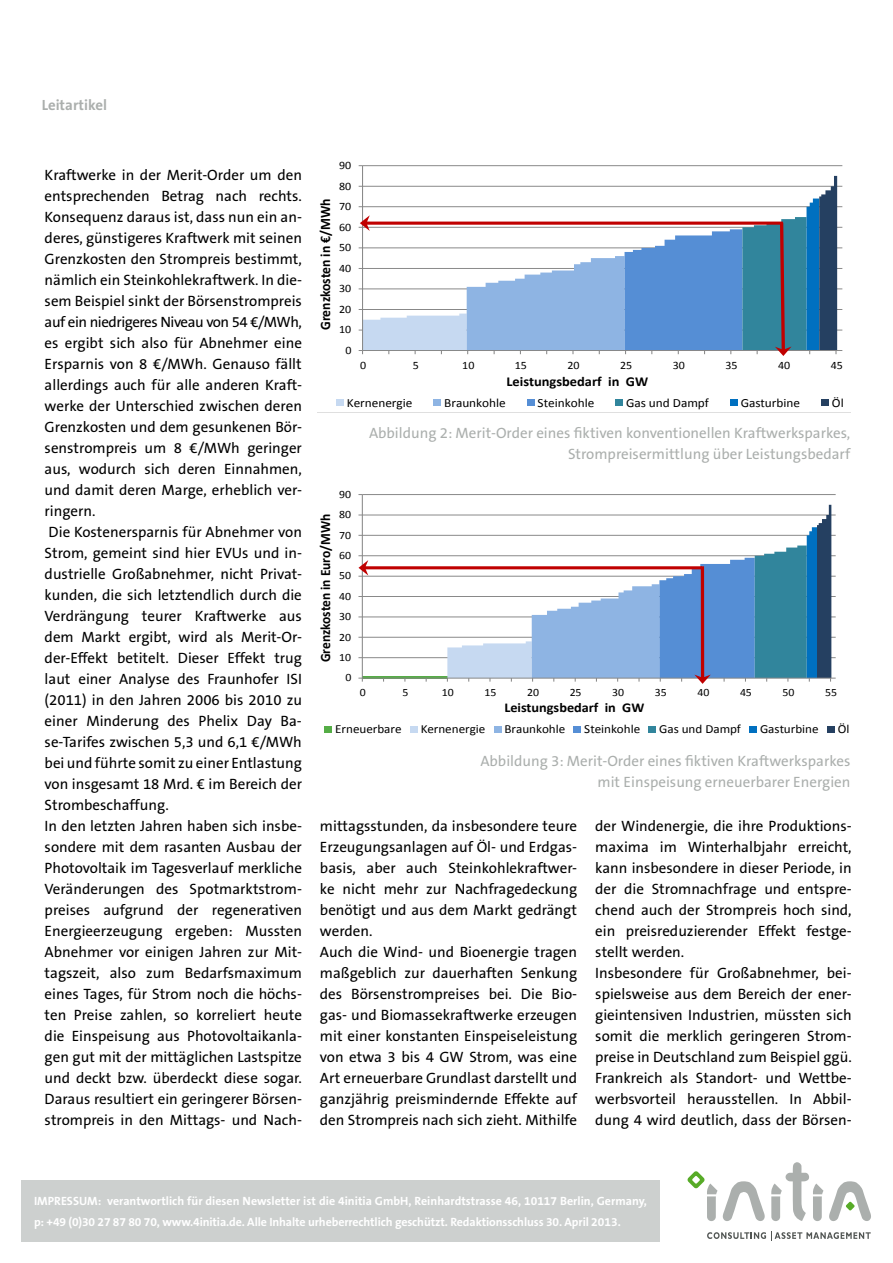
<style>
.page{position:relative;width:893px;height:1263px;background:#fff}
.page>*{position:absolute;margin:0;border:0;box-sizing:border-box;transform-origin:0 0}
.t1{font:15px/21px "The Sans B5 Plain";color:#000}
.t2{font:15px/21px "The Sans B5 Plain";color:#abafad;text-align:right}
.t3{font:700 14.85px "The Sans B7";color:#abafad}
.t4{font:700 14.4px "Calibri";color:#000;scale:.94 1}
.t5{font:700 14.25px "Calibri";color:#000;scale:.94 1}
.t6{font:700 13.65px "Calibri";color:#000;scale:1.06 1}
.t7{font:700 13.5px "Calibri";color:#000;scale:1.06 1}
.t8{font:12.6px "Calibri";color:#000;scale:1.06 1}
.t9{font:12.3px "Calibri";color:#000;scale:1.06 1}
.t10{font:700 12px/21px "The Sans B7";letter-spacing:-.005em;color:#fff}
.t11{font:11.25px "Calibri";color:#000;scale:1.06 1}
.t12{font:11.1px "Calibri";color:#000;scale:1.06 1}
</style>
<div class="page">
<svg style="left:829px;top:1181px;width:42px;height:40px"></svg>
<svg style="left:707px;top:1232px;width:164px;height:9px"></svg>
<svg style="left:687px;top:1171px;width:78px;height:50px"></svg>
<svg style="left:771px;top:1162px;width:52px;height:59px"></svg>
<div style="left:21px;top:1180px;width:639px;height:62px;background:#cdd0cf"></div>
<svg style="left:336px;top:165px;width:507px;height:241px"></svg>
<svg style="left:359px;top:176px;width:478px;height:180px"></svg>
<svg style="left:324px;top:494px;width:512px;height:239px"></svg>
<svg style="left:358px;top:527px;width:459px;height:157px"></svg>
<p class="t3" style="left:42px;top:97px;width:76px">Meldungen</p>
<p class="t3" style="left:42px;top:97px;width:67px">Leitartikel</p>
<p class="t1" style="left:45px;top:165px;width:259px">Kraftwerke in der Merit-Order um den entsprechenden Betrag nach rechts.<br>Konsequenz daraus ist, dass nun ein an&shy;deres, günstigeres Kraftwerk mit seinen Grenzkosten den Strompreis bestimmt, nämlich ein Steinkohlekraftwerk. In die&shy;sem Beispiel sinkt der Börsenstrompreis auf ein niedrigeres Niveau von 54 €/MWh, es ergibt sich also für Abnehmer eine Ersparnis von 8 €/MWh. Genauso fällt allerdings auch für alle anderen Kraft&shy;werke der Unterschied zwischen deren Grenzkosten und dem gesunkenen Bör&shy;senstrompreis um 8 €/MWh geringer aus, wodurch sich deren Einnahmen, und damit deren Marge, erheblich ver&shy;ringern.<br>Die Kostenersparnis für Abnehmer von Strom, gemeint sind hier EVUs und in&shy;dustrielle Großabnehmer, nicht Privat&shy;kunden, die sich letztendlich durch die Verdrängung teurer Kraftwerke aus dem Markt ergibt, wird als Merit-Or&shy;der-Effekt betitelt. Dieser Effekt trug laut einer Analyse des Fraunhofer ISI (2011) in den Jahren 2006 bis 2010 zu einer Minderung des Phelix Day Ba&shy;se-Tarifes zwischen 5,3 und 6,1 €/MWh bei und führte somit zu einer Entlastung von insgesamt 18 Mrd. € im Bereich der Strombeschaffung.<br>In den letzten Jahren haben sich insbe&shy;sondere mit dem rasanten Ausbau der Photovoltaik im Tagesverlauf merkliche Veränderungen des Spotmarktstrom&shy;preises aufgrund der regenerativen Energieerzeugung ergeben: Mussten Abnehmer vor einigen Jahren zur Mit&shy;tagszeit, also zum Bedarfsmaximum eines Tages, für Strom noch die höchs&shy;ten Preise zahlen, so korreliert heute die Einspeisung aus Photovoltaikanla&shy;gen gut mit der mittäglichen Lastspitze und deckt bzw. überdeckt diese sogar.<br>Daraus resultiert ein geringerer Börsen&shy;strompreis in den Mittags- und Nach-</p>
<p class="t11" style="left:339px;top:158px;width:13px">90</p>
<p class="t11" style="left:339px;top:179px;width:13px">80</p>
<p class="t4" style="left:316px;top:330px;width:142px;rotate:-90deg">Grenzkosten in €/MWh</p>
<p class="t11" style="left:339px;top:199px;width:13px">70</p>
<p class="t11" style="left:339px;top:220px;width:13px">60</p>
<p class="t11" style="left:339px;top:240px;width:13px">50</p>
<p class="t11" style="left:339px;top:261px;width:13px">40</p>
<p class="t11" style="left:339px;top:281px;width:13px">30</p>
<p class="t11" style="left:339px;top:302px;width:13px">20</p>
<p class="t11" style="left:339px;top:322px;width:13px">10</p>
<p class="t11" style="left:345px;top:343px;width:7px">0</p>
<p class="t11" style="left:360px;top:358px;width:7px">0</p>
<p class="t11" style="left:413px;top:358px;width:7px">5</p>
<p class="t11" style="left:462px;top:358px;width:13px">10</p>
<p class="t11" style="left:515px;top:358px;width:13px">15</p>
<p class="t11" style="left:567px;top:358px;width:13px">20</p>
<p class="t11" style="left:620px;top:358px;width:13px">25</p>
<p class="t11" style="left:673px;top:358px;width:13px">30</p>
<p class="t11" style="left:725px;top:358px;width:13px">35</p>
<p class="t11" style="left:778px;top:358px;width:13px">40</p>
<p class="t11" style="left:831px;top:358px;width:13px">45</p>
<p class="t6" style="left:506px;top:373px;width:135px">Leistungsbedarf in GW</p>
<p class="t8" style="left:347px;top:394px;width:63px">Kernenergie</p>
<p class="t8" style="left:444px;top:394px;width:60px">Braunkohle</p>
<p class="t8" style="left:538px;top:394px;width:55px">Steinkohle</p>
<p class="t8" style="left:626px;top:394px;width:80px">Gas und Dampf</p>
<p class="t8" style="left:741px;top:394px;width:58px">Gasturbine</p>
<p class="t8" style="left:832px;top:394px;width:13px">Öl</p>
<p class="t2" style="left:369px;top:423px;width:483px">Abbildung 2: Merit-Order eines fiktiven konventionellen Kraftwerksparkes,<br>Strompreisermittlung über Leistungsbedarf</p>
<p class="t12" style="left:339px;top:487px;width:13px">90</p>
<p class="t12" style="left:339px;top:507px;width:13px">80</p>
<p class="t5" style="left:316px;top:662px;width:160px;rotate:-90deg">Grenzkosten in Euro/MWh</p>
<p class="t12" style="left:339px;top:528px;width:13px">70</p>
<p class="t12" style="left:339px;top:548px;width:13px">60</p>
<p class="t12" style="left:339px;top:569px;width:13px">50</p>
<p class="t12" style="left:339px;top:589px;width:13px">40</p>
<p class="t12" style="left:339px;top:609px;width:13px">30</p>
<p class="t12" style="left:339px;top:630px;width:13px">20</p>
<p class="t12" style="left:339px;top:650px;width:13px">10</p>
<p class="t12" style="left:345px;top:671px;width:7px">0</p>
<p class="t12" style="left:360px;top:685px;width:7px">0</p>
<p class="t12" style="left:402px;top:685px;width:7px">5</p>
<p class="t12" style="left:442px;top:685px;width:13px">10</p>
<p class="t12" style="left:484px;top:685px;width:13px">15</p>
<p class="t12" style="left:527px;top:685px;width:13px">20</p>
<p class="t12" style="left:570px;top:685px;width:13px">25</p>
<p class="t12" style="left:612px;top:685px;width:13px">30</p>
<p class="t12" style="left:655px;top:685px;width:13px">35</p>
<p class="t12" style="left:697px;top:685px;width:13px">40</p>
<p class="t12" style="left:740px;top:685px;width:13px">45</p>
<p class="t12" style="left:783px;top:685px;width:13px">50</p>
<p class="t12" style="left:825px;top:685px;width:13px">55</p>
<p class="t7" style="left:504px;top:698px;width:133px">Leistungsbedarf in GW</p>
<p class="t9" style="left:335px;top:721px;width:64px">Erneuerbare</p>
<p class="t9" style="left:421px;top:721px;width:63px">Kernenergie</p>
<p class="t9" style="left:504px;top:721px;width:59px">Braunkohle</p>
<p class="t9" style="left:584px;top:721px;width:54px">Steinkohle</p>
<p class="t9" style="left:659px;top:721px;width:79px">Gas und Dampf</p>
<p class="t9" style="left:760px;top:721px;width:57px">Gasturbine</p>
<p class="t9" style="left:838px;top:721px;width:13px">Öl</p>
<p class="t2" style="left:480px;top:751px;width:372px">Abbildung 3: Merit-Order eines fiktiven Kraftwerksparkes mit Einspeisung erneuerbarer Energien</p>
<p class="t1" style="left:320px;top:816px;width:259px">mittagsstunden, da insbesondere teure Erzeugungsanlagen auf Öl- und Erdgas&shy;basis, aber auch Steinkohlekraftwer&shy;ke nicht mehr zur Nachfragedeckung benötigt und aus dem Markt gedrängt werden.<br>Auch die Wind- und Bioenergie tragen maßgeblich zur dauerhaften Senkung des Börsenstrompreises bei. Die Bio&shy;gas- und Biomassekraftwerke erzeugen mit einer konstanten Einspeiseleistung von etwa 3 bis 4 GW Strom, was eine Art erneuerbare Grundlast darstellt und ganzjährig preismindernde Effekte auf den Strompreis nach sich zieht. Mithilfe</p>
<p class="t1" style="left:595px;top:816px;width:258px">der Windenergie, die ihre Produktions&shy;maxima im Winterhalbjahr erreicht, kann insbesondere in dieser Periode, in der die Stromnachfrage und entspre&shy;chend auch der Strompreis hoch sind, ein preisreduzierender Effekt festge&shy;stellt werden.<br>Insbesondere für Großabnehmer, bei&shy;spielsweise aus dem Bereich der ener&shy;gieintensiven Industrien, müssten sich somit die merklich geringeren Strom&shy;preise in Deutschland zum Beispiel ggü.<br>Frankreich als Standort- und Wettbe&shy;werbsvorteil herausstellen. In Abbil&shy;dung 4 wird deutlich, dass der Börsen-</p>
<p class="t10" style="left:34px;top:1191px;width:614px">IMPRESSUM: verantwortlich für diesen Newsletter ist die 4initia GmbH, Reinhardtstrasse 46, 10117 Berlin, Germany, p: +49 (0)30 27 87 80 70, www.4initia.de. Alle Inhalte urheberrechtlich geschützt. Redaktionsschluss 30. April 2013.</p>
</div>
